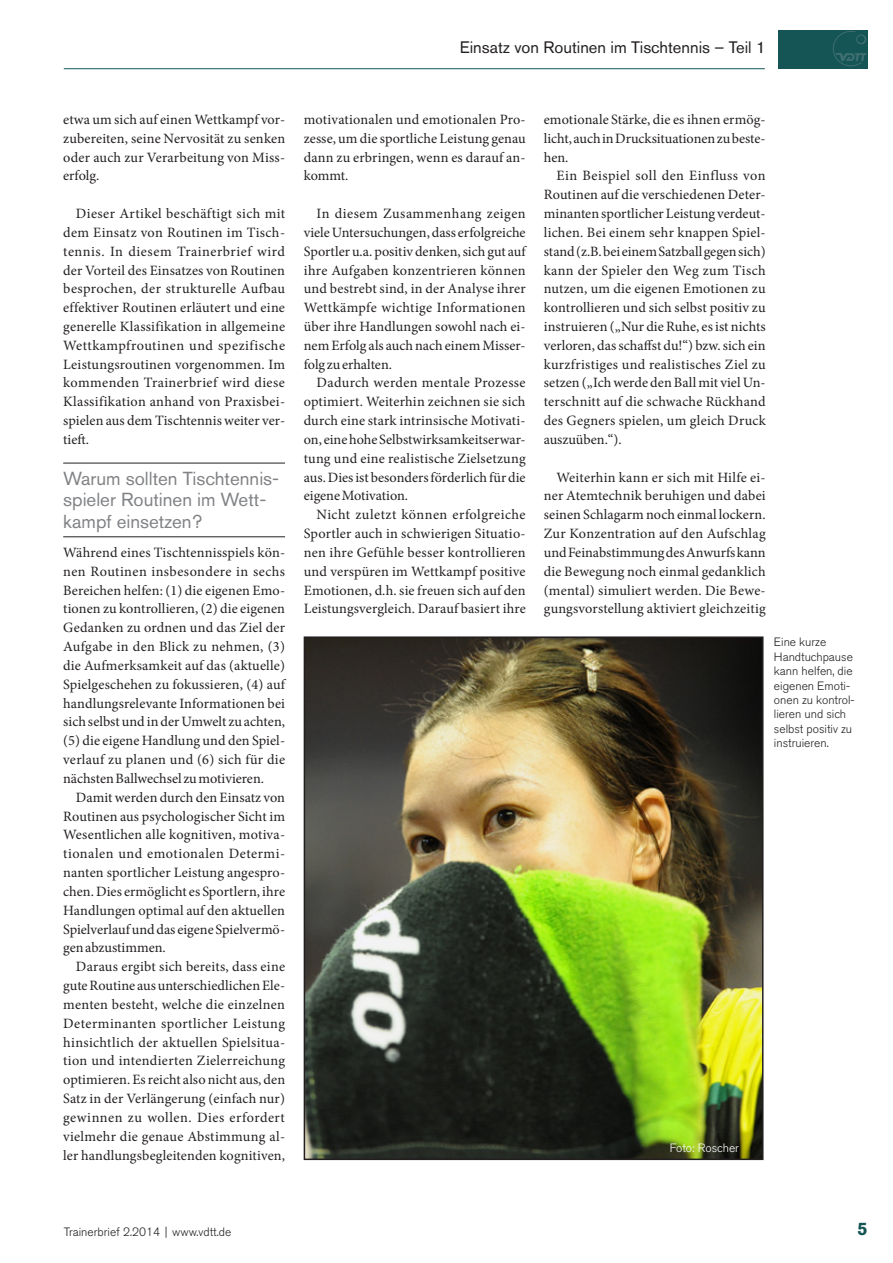
<style>
.page{position:relative;width:893px;height:1263px;background:#fff}
.page>*{position:absolute;margin:0;border:0;box-sizing:border-box;transform-origin:0 0}
.TB_Zwischenhead{font:18.75px/21.8px "Akzidenz Grotesk BQ";color:#808285}
.TB_Mengentext{font:700 18px "Akzidenz Grotesk BQ";color:#165555}
.TB_Rubrikhead{font:16.5px "Akzidenz Grotesk BQ";color:#231f20}
.TB_Mengentext-2{font:14.25px/18.9px "Minion Pro";letter-spacing:.005em;color:#231f20;text-align:justify}
.TB_Bild_Tabellenunte{font:300 12px/14.4px "Akzidenz Grotesk BQ";color:#231f20}
.TB_Bild_Tabellenunte-2{font:300 12px "Akzidenz Grotesk BQ";color:#fff}
</style>
<div class="page">
<div style="left:778px;top:31px;width:89px;height:38px;background:#165555"></div>
<svg style="left:833px;top:31px;width:34px;height:36px"></svg>
<hr style="left:64px;top:68px;width:701px;height:1px;background:#165555">
<hr style="left:63px;top:463px;width:222px;height:1px;background:#231f20">
<hr style="left:63px;top:536px;width:222px;height:1px;background:#231f20">
<img style="left:307px;top:639px;width:453px;height:518px">
<div style="left:304px;top:636px;width:459px;height:524px;border:2px solid #231f20"></div>
<p class="TB_Rubrikhead" style="left:460px;top:37px;width:307px">Einsatz von Routinen im Tischtennis – Teil 1</p>
<p class="TB_Mengentext-2" style="left:63px;top:110px;width:223px">etwa um sich auf einen Wettkampf vor&shy;zubereiten, seine Nervosität zu senken oder auch zur Verarbeitung von Miss&shy;erfolg.</p>
<p class="TB_Mengentext-2" style="left:63px;top:204px;width:223px;text-indent:13px">Dieser Artikel beschäftigt sich mit dem Einsatz von Routinen im Tisch&shy;tennis. In diesem Trainerbrief wird der Vorteil des Einsatzes von Routinen besprochen, der strukturelle Aufbau effektiver Routinen erläutert und eine generelle Klassifikation in allgemeine Wettkampfroutinen und spezifische Leistungsroutinen vorgenommen. Im kommenden Trainerbrief wird diese Klassifikation anhand von Praxisbei&shy;spielen aus dem Tischtennis weiter ver&shy;tieft.</p>
<p class="TB_Zwischenhead" style="left:63px;top:467px;width:217px">Warum sollten Tischtennis&shy;spieler Routinen im Wett&shy;kampf einsetzen?</p>
<p class="TB_Mengentext-2" style="left:63px;top:543px;width:223px">Während eines Tischtennisspiels kön&shy;nen Routinen insbesondere in sechs Bereichen helfen: (1) die eigenen Emo&shy;tionen zu kontrollieren, (2) die eigenen Gedanken zu ordnen und das Ziel der Aufgabe in den Blick zu nehmen, (3) die Aufmerksamkeit auf das (aktuelle)<br>Spielgeschehen zu fokussieren, (4) auf handlungsrelevante Informationen bei sich selbst und in der Umwelt zu achten, (5) die eigene Handlung und den Spiel&shy;verlauf zu planen und (6) sich für die nächsten Ballwechsel zu motivieren.</p>
<p class="TB_Mengentext-2" style="left:63px;top:788px;width:223px;text-indent:13px">Damit werden durch den Einsatz von Routinen aus psychologischer Sicht im Wesentlichen alle kognitiven, motiva&shy;tionalen und emotionalen Determi&shy;nanten sportlicher Leistung angespro&shy;chen. Dies ermöglicht es Sportlern, ihre Handlungen optimal auf den aktuellen Spielverlauf und das eigene Spielvermö&shy;gen abzustimmen.</p>
<p class="TB_Mengentext-2" style="left:63px;top:957px;width:223px;text-indent:13px">Daraus ergibt sich bereits, dass eine gute Routine aus unterschiedlichen Ele&shy;menten besteht, welche die einzelnen Determinanten sportlicher Leistung hinsichtlich der aktuellen Spielsitua&shy;tion und intendierten Zielerreichung optimieren. Es reicht also nicht aus, den Satz in der Verlängerung (einfach nur) gewinnen zu wollen. Dies erfordert vielmehr die genaue Abstimmung al&shy;ler handlungsbegleitenden kognitiven,</p>
<p class="TB_Mengentext-2" style="left:304px;top:110px;width:223px">motivationalen und emotionalen Pro&shy;zesse, um die sportliche Leistung genau dann zu erbringen, wenn es darauf an&shy;kommt.</p>
<p class="TB_Mengentext-2" style="left:304px;top:204px;width:223px;text-indent:13px">In diesem Zusammenhang zeigen viele Untersuchungen, dass erfolgreiche Sportler u.a. positiv denken, sich gut auf ihre Aufgaben konzentrieren können und bestrebt sind, in der Analyse ihrer Wettkämpfe wichtige Informationen über ihre Handlungen sowohl nach ei&shy;nem Erfolg als auch nach einem Misser&shy;folg zu erhalten.</p>
<p class="TB_Mengentext-2" style="left:304px;top:374px;width:223px;text-indent:13px">Dadurch werden mentale Prozesse optimiert. Weiterhin zeichnen sie sich durch eine stark intrinsische Motivati&shy;on, eine hohe Selbstwirksamkeitserwar&shy;tung und eine realistische Zielsetzung aus. Dies ist besonders förderlich für die eigene Motivation.</p>
<p class="TB_Mengentext-2" style="left:304px;top:505px;width:223px;text-indent:13px">Nicht zuletzt können erfolgreiche Sportler auch in schwierigen Situatio&shy;nen ihre Gefühle besser kontrollieren und verspüren im Wettkampf positive Emotionen, d.h. sie freuen sich auf den Leistungsvergleich. Darauf basiert ihre</p>
<p class="TB_Mengentext-2" style="left:544px;top:110px;width:223px">emotionale Stärke, die es ihnen ermög&shy;licht, auch in Drucksituationen zu beste&shy;hen.</p>
<p class="TB_Mengentext-2" style="left:544px;top:166px;width:223px;text-indent:13px">Ein Beispiel soll den Einfluss von Routinen auf die verschiedenen Deter&shy;minanten sportlicher Leistung verdeut&shy;lichen. Bei einem sehr knappen Spiel&shy;stand (z.B. bei einem Satzball gegen sich) kann der Spieler den Weg zum Tisch nutzen, um die eigenen Emotionen zu kontrollieren und sich selbst positiv zu instruieren („Nur die Ruhe, es ist nichts verloren, das schaffst du!“) bzw. sich ein kurzfristiges und realistisches Ziel zu setzen („Ich werde den Ball mit viel Un&shy;terschnitt auf die schwache Rückhand des Gegners spielen, um gleich Druck auszuüben.“).</p>
<p class="TB_Mengentext-2" style="left:544px;top:468px;width:223px;text-indent:13px">Weiterhin kann er sich mit Hilfe ei&shy;ner Atemtechnik beruhigen und dabei seinen Schlagarm noch einmal lockern.<br>Zur Konzentration auf den Aufschlag und Feinabstimmung des Anwurfs kann die Bewegung noch einmal gedanklich (mental) simuliert werden. Die Bewe&shy;gungsvorstellung aktiviert gleichzeitig</p>
<p class="TB_Bild_Tabellenunte" style="left:774px;top:635px;width:82px">Eine kurze<br>Handtuchpause kann helfen, die eigenen Emoti&shy;onen zu kontrol&shy;lieren und sich selbst positiv zu instruieren.</p>
<p class="TB_Bild_Tabellenunte-2" style="left:670px;top:1141px;width:71px">Foto: Roscher</p>
<p class="TB_Bild_Tabellenunte" style="left:64px;top:1225px;width:169px">Trainerbrief 2.2014 | www.vdtt.de</p>
<p class="TB_Mengentext" style="left:857px;top:1219px;width:12px">5</p>
</div>
